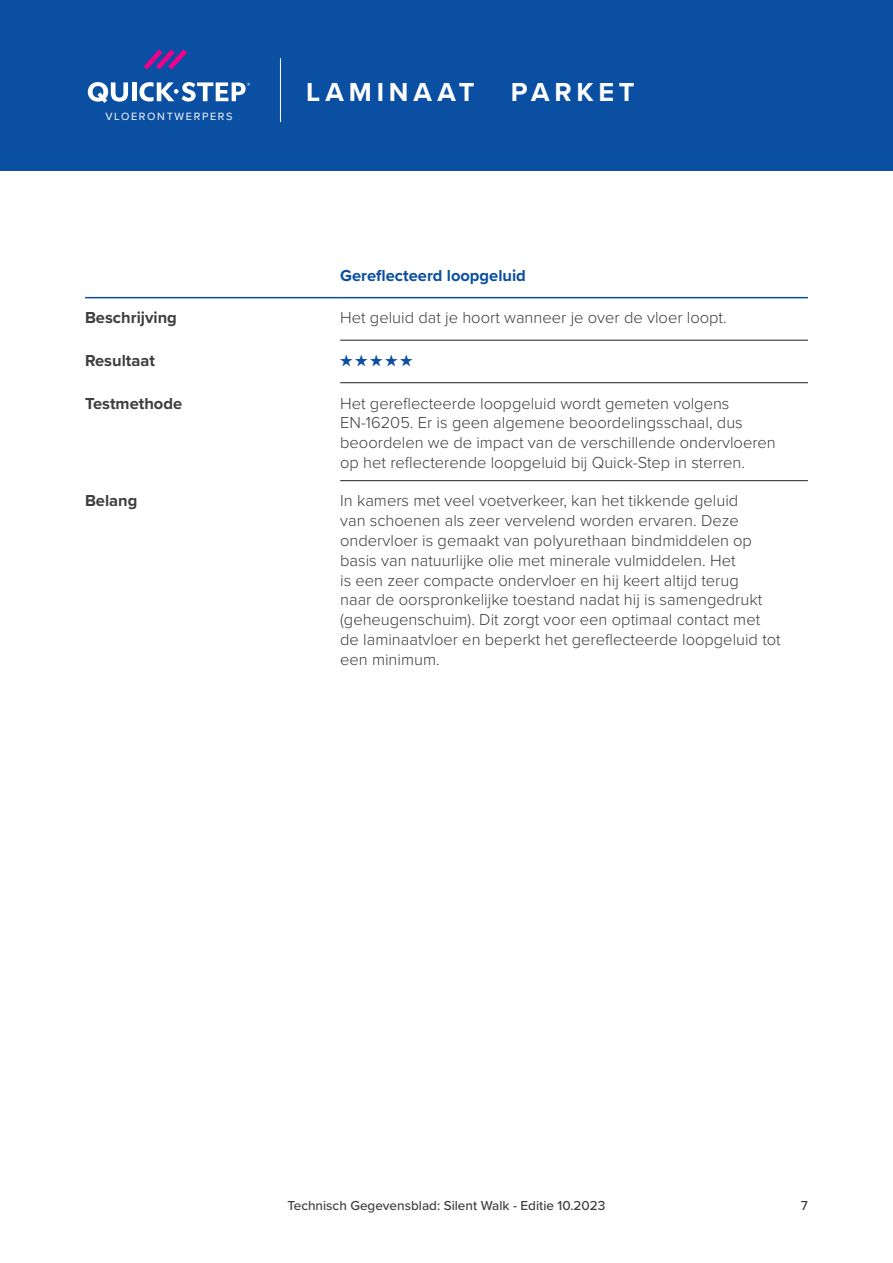
<style>
.page{position:relative;width:893px;height:1263px;background:#fff}
.page>*{position:absolute;margin:0;border:0;box-sizing:border-box;transform-origin:0 0}
.Range{font:700 27px "Proxima Nova";letter-spacing:.175em;color:#fff}
.BodyText{font:300 16.5px/19.8px "Proxima Nova";color:#3e3e3f}
.Column-First{font:700 16.5px "Proxima Nova";color:#3e3e3f}
.Row-Header{font:700 16.5px "Proxima Nova";color:#0a4fa2}
.BodyText-2{font:700 16.5px "Proxima Nova";color:#0a4fa2}
.t1{font:500 13.5px "Proxima Nova";color:#3e3e3f}
.FloorDesigners{font:10.95px "Proxima Nova";letter-spacing:.15em;color:#fff}
</style>
<div class="page">
<div style="left:0;top:0;width:893px;height:170px;background:#0a4fa2"></div>
<hr style="left:280px;top:58px;width:1px;height:64px;background:#fff">
<svg style="left:144px;top:49px;width:43px;height:21px"></svg>
<svg style="left:88px;top:82px;width:40px;height:21px"></svg>
<hr style="left:132px;top:82px;width:4px;height:19px;background:#fff">
<svg style="left:139px;top:82px;width:111px;height:20px"></svg>
<hr style="left:340px;top:340px;width:468px;height:1px;background:#231f20">
<hr style="left:340px;top:382px;width:468px;height:1px;background:#231f20">
<hr style="left:340px;top:480px;width:468px;height:1px;background:#231f20">
<hr style="left:340px;top:297px;width:468px;height:1px;background:#0a4fa2">
<hr style="left:85px;top:297px;width:255px;height:1px;background:#0a4fa2">
<p class="FloorDesigners" style="left:105px;top:108px;width:129px">VLOERONTWERPERS</p>
<p class="Range" style="left:306px;top:72px;width:170px">LAMINAAT</p>
<p class="Range" style="left:511px;top:72px;width:125px">PARKET</p>
<p class="Row-Header" style="left:340px;top:263px;width:187px">Gereflecteerd loopgeluid</p>
<p class="Column-First" style="left:85px;top:306px;width:93px">Beschrijving</p>
<p class="BodyText" style="left:340px;top:307px;width:388px">Het geluid dat je hoort wanneer je over de vloer loopt.</p>
<p class="Column-First" style="left:85px;top:348px;width:71px">Resultaat</p>
<p class="BodyText-2" style="left:340px;top:348px;width:74px">★★★★★</p>
<p class="Column-First" style="left:85px;top:391px;width:99px">Testmethode</p>
<p class="BodyText" style="left:340px;top:392px;width:437px">Het gereflecteerde loopgeluid wordt gemeten volgens EN-16205. Er is geen algemene beoordelingsschaal, dus beoordelen we de impact van de verschillende ondervloeren op het reflecterende loopgeluid bij Quick-Step in sterren.</p>
<p class="Column-First" style="left:85px;top:489px;width:54px">Belang</p>
<p class="BodyText" style="left:340px;top:490px;width:442px">In kamers met veel voetverkeer, kan het tikkende geluid<br>van schoenen als zeer vervelend worden ervaren. Deze ondervloer is gemaakt van polyurethaan bindmiddelen op basis van natuurlijke olie met minerale vulmiddelen. Het<br>is een zeer compacte ondervloer en hij keert altijd terug<br>naar de oorspronkelijke toestand nadat hij is samengedrukt (geheugenschuim). Dit zorgt voor een optimaal contact met de laminaatvloer en beperkt het gereflecteerde loopgeluid tot een minimum.</p>
<p class="t1" style="left:288px;top:1195px;width:319px">Technisch Gegevensblad: Silent Walk - Editie 10.2023</p>
<p class="t1" style="left:801px;top:1195px;width:9px">7</p>
</div>
